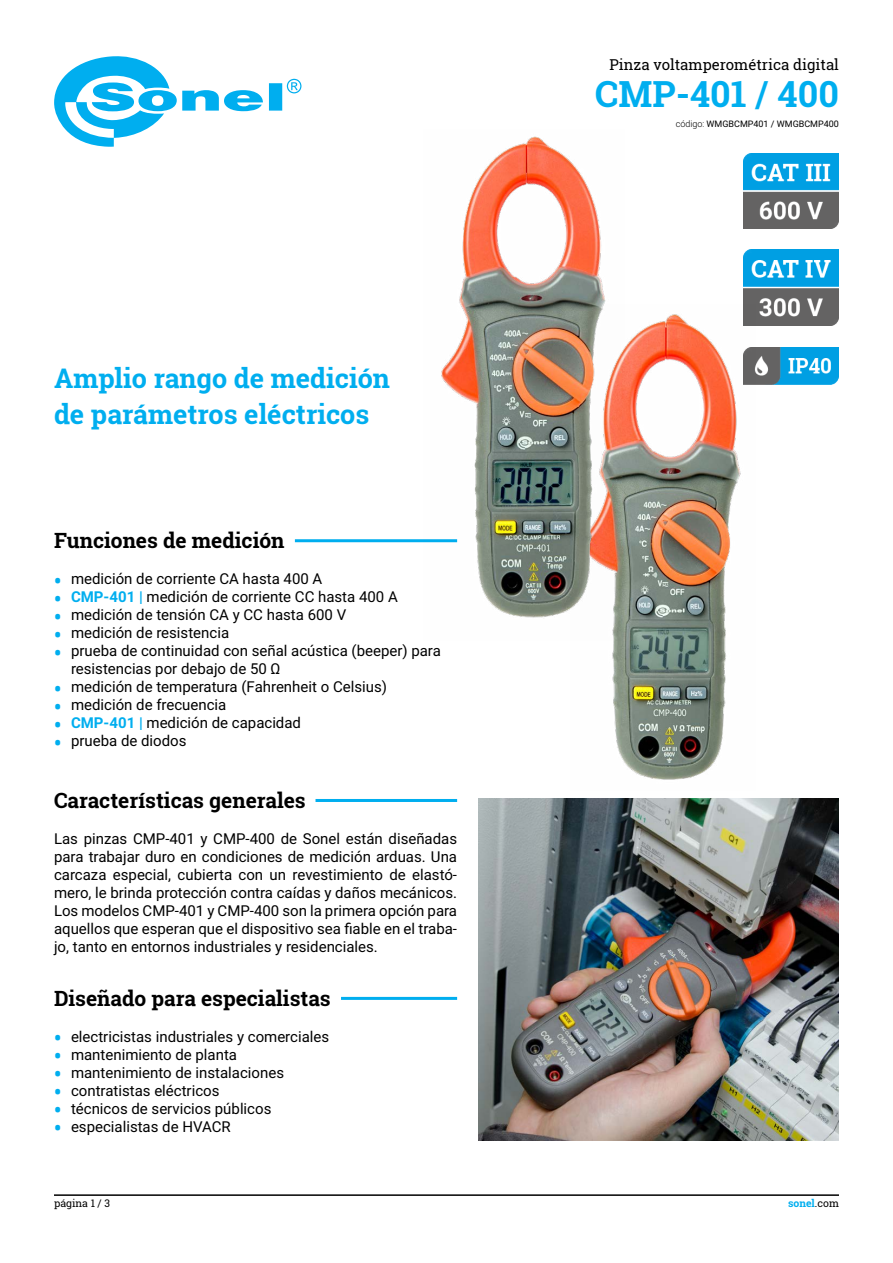
<style>
.page{position:relative;width:893px;height:1263px;background:#fff}
.page>*{position:absolute;margin:0;border:0;box-sizing:border-box;transform-origin:0 0}
.t1{font:700 36px "Roboto Slab";color:#00aeef}
.t2{font:700 27px/36px "Roboto Slab";color:#00aeef}
.t3{font:700 21px "Roboto Slab";color:#000}
.t4{font:15px/18px "Roboto";color:#000}
.t5{font:15px "Roboto Slab";color:#000}
.t6{font:10.5px "Roboto Slab";color:#000}
.t7{font:700 10.5px "Roboto Slab";color:#00aeef}
.t8{font:9px "Roboto";color:#000}
.s1{font-family:"Roboto Slab";font-weight:700;font-size:21px;color:#00aeef}
.s2{font-weight:700;color:#00aeef}
.s3{font-weight:300}
.s4{font-weight:400;color:#000}
</style>
<div class="page">
<hr style="left:54px;top:1194px;width:785px;height:2px;background:#000">
<svg style="left:54px;top:56px;width:247px;height:91px"></svg>
<hr style="left:315px;top:799px;width:142px;height:3px;background:#00aeef">
<hr style="left:341px;top:997px;width:116px;height:3px;background:#00aeef">
<img style="left:478px;top:799px;width:361px;height:341px">
<img style="left:743px;top:153px;width:96px;height:76px">
<img style="left:743px;top:250px;width:96px;height:76px">
<img style="left:756px;top:347px;width:83px;height:37px">
<hr style="left:295px;top:539px;width:162px;height:3px;background:#00aeef">
<img style="left:612px;top:304px;width:144px;height:476px">
<img style="left:423px;top:136px;width:201px;height:504px">
<h2 class="t2" style="left:54px;top:360px;width:338px">Amplio rango de medición de parámetros eléctricos</h2>
<h3 class="t3" style="left:54px;top:526px;width:232px">Funciones de medición</h3>
<p class="t4" style="left:54px;top:569px;width:270px"><span class="s1">•</span> medición de corriente CA hasta 400 A</p>
<p class="t4" style="left:54px;top:587px;width:345px"><span class="s1">•</span> <span class="s2">CMP-401 |</span> medición de corriente CC hasta 400 A</p>
<p class="t4" style="left:54px;top:605px;width:294px"><span class="s1">•</span> medición de tensión CA y CC hasta 600 V</p>
<p class="t4" style="left:54px;top:623px;width:177px"><span class="s1">•</span> medición de resistencia</p>
<p class="t4" style="left:71px;top:641px;width:371px;text-indent:-17px"><span class="s1">•</span> prueba de continuidad con señal acústica (beeper) para resistencias por debajo de 50 Ω</p>
<p class="t4" style="left:54px;top:677px;width:334px"><span class="s1">•</span> medición de temperatura (Fahrenheit o Celsius)</p>
<p class="t4" style="left:54px;top:695px;width:174px"><span class="s1">•</span> medición de frecuencia</p>
<p class="t4" style="left:54px;top:713px;width:249px"><span class="s1">•</span> <span class="s2">CMP-401 |</span> medición de capacidad</p>
<p class="t4" style="left:54px;top:731px;width:134px"><span class="s1">•</span> prueba de diodos</p>
<h3 class="t3" style="left:54px;top:786px;width:253px">Características generales</h3>
<p class="t4" style="left:54px;top:829px;width:405px;text-align:justify">Las pinzas CMP-401 y CMP-400 de Sonel están diseñadas para trabajar duro en condiciones de medición arduas. Una carcaza especial, cubierta con un revestimiento de elastó&shy;mero, le brinda protección contra caídas y daños mecánicos.<br>Los modelos CMP-401 y CMP-400 son la primera opción para aquellos que esperan que el dispositivo sea fiable en el traba&shy;jo, tanto en entornos industriales y residenciales.</p>
<h3 class="t3" style="left:54px;top:984px;width:278px">Diseñado para especialistas</h3>
<p class="t4" style="left:54px;top:1027px;width:277px"><span class="s1">•</span> electricistas industriales y comerciales</p>
<p class="t4" style="left:54px;top:1045px;width:185px"><span class="s1">•</span> mantenimiento de planta</p>
<p class="t4" style="left:54px;top:1063px;width:232px"><span class="s1">•</span> mantenimiento de instalaciones</p>
<p class="t4" style="left:54px;top:1081px;width:167px"><span class="s1">•</span> contratistas eléctricos</p>
<p class="t4" style="left:54px;top:1099px;width:219px"><span class="s1">•</span> técnicos de servicios públicos</p>
<p class="t4" style="left:54px;top:1117px;width:178px"><span class="s1">•</span> especialistas de HVACR</p>
<p class="t5" style="left:609px;top:54px;width:231px">Pinza voltamperométrica digital</p>
<h1 class="t1" style="left:595px;top:69px;width:245px">CMP-401 / 400</h1>
<p class="t8" style="left:676px;top:117px;width:165px"><span class="s3">código:</span> WMGBCMP401 / WMGBCMP400</p>
<p class="t6" style="left:54px;top:1196px;width:58px">página 1 / 3</p>
<p class="t7" style="left:788px;top:1196px;width:52px">sonel<span class="s4">.com</span></p>
</div>
